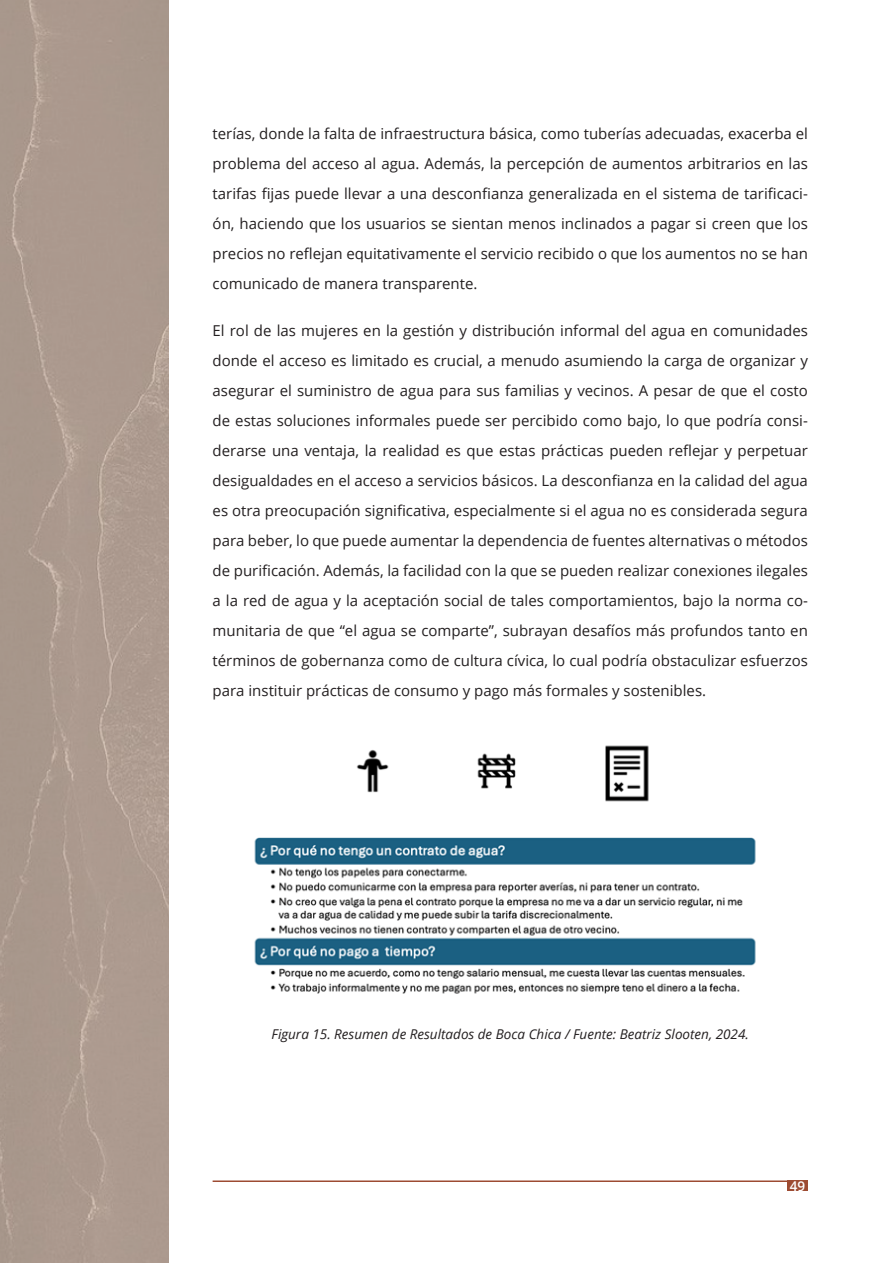
<style>
.page{position:relative;width:893px;height:1263px;background:#fff}
.page>*{position:absolute;margin:0;border:0;box-sizing:border-box;transform-origin:0 0}
.TEXTO_CORRIDO{font:15px/30px "Open Sans";color:#231f20;text-align:justify}
.TEXTO_FIGURAS{font:italic 13.5px "Open Sans";color:#231f20}
.t1{font:600 13.5px "Open Sans";color:#fff}
</style>
<div class="page">
<div style="left:787px;top:1180px;width:21px;height:11px;background:#9d4b32"></div>
<hr style="left:213px;top:1180px;width:574px;height:2px;background:#9d4b32">
<img style="left:254px;top:745px;width:502px;height:249px">
<div style="left:0;top:0;width:169px;height:1263px;background:#ab988d"></div>
<p class="TEXTO_CORRIDO" style="left:213px;top:118px;width:597px">terías, donde la falta de infraestructura básica, como tuberías adecuadas, exacerba el problema del acceso al agua. Además, la percepción de aumentos arbitrarios en las tarifas fijas puede llevar a una desconfianza generalizada en el sistema de tarificaci&shy;ón, haciendo que los usuarios se sientan menos inclinados a pagar si creen que los precios no reflejan equitativamente el servicio recibido o que los aumentos no se han comunicado de manera transparente.</p>
<p class="TEXTO_CORRIDO" style="left:213px;top:315px;width:597px">El rol de las mujeres en la gestión y distribución informal del agua en comunidades donde el acceso es limitado es crucial, a menudo asumiendo la carga de organizar y asegurar el suministro de agua para sus familias y vecinos. A pesar de que el costo de estas soluciones informales puede ser percibido como bajo, lo que podría consi&shy;derarse una ventaja, la realidad es que estas prácticas pueden reflejar y perpetuar desigualdades en el acceso a servicios básicos. La desconfianza en la calidad del agua es otra preocupación significativa, especialmente si el agua no es considerada segura para beber, lo que puede aumentar la dependencia de fuentes alternativas o métodos de purificación. Además, la facilidad con la que se pueden realizar conexiones ilegales a la red de agua y la aceptación social de tales comportamientos, bajo la norma co&shy;munitaria de que “el agua se comparte”, subrayan desafíos más profundos tanto en términos de gobernanza como de cultura cívica, lo cual podría obstaculizar esfuerzos para instituir prácticas de consumo y pago más formales y sostenibles.</p>
<p class="TEXTO_FIGURAS" style="left:272px;top:1025px;width:479px">Figura 15. Resumen de Resultados de Boca Chica / Fuente: Beatriz Slooten, 2024.</p>
<p class="t1" style="left:790px;top:1177px;width:17px">49</p>
</div>
